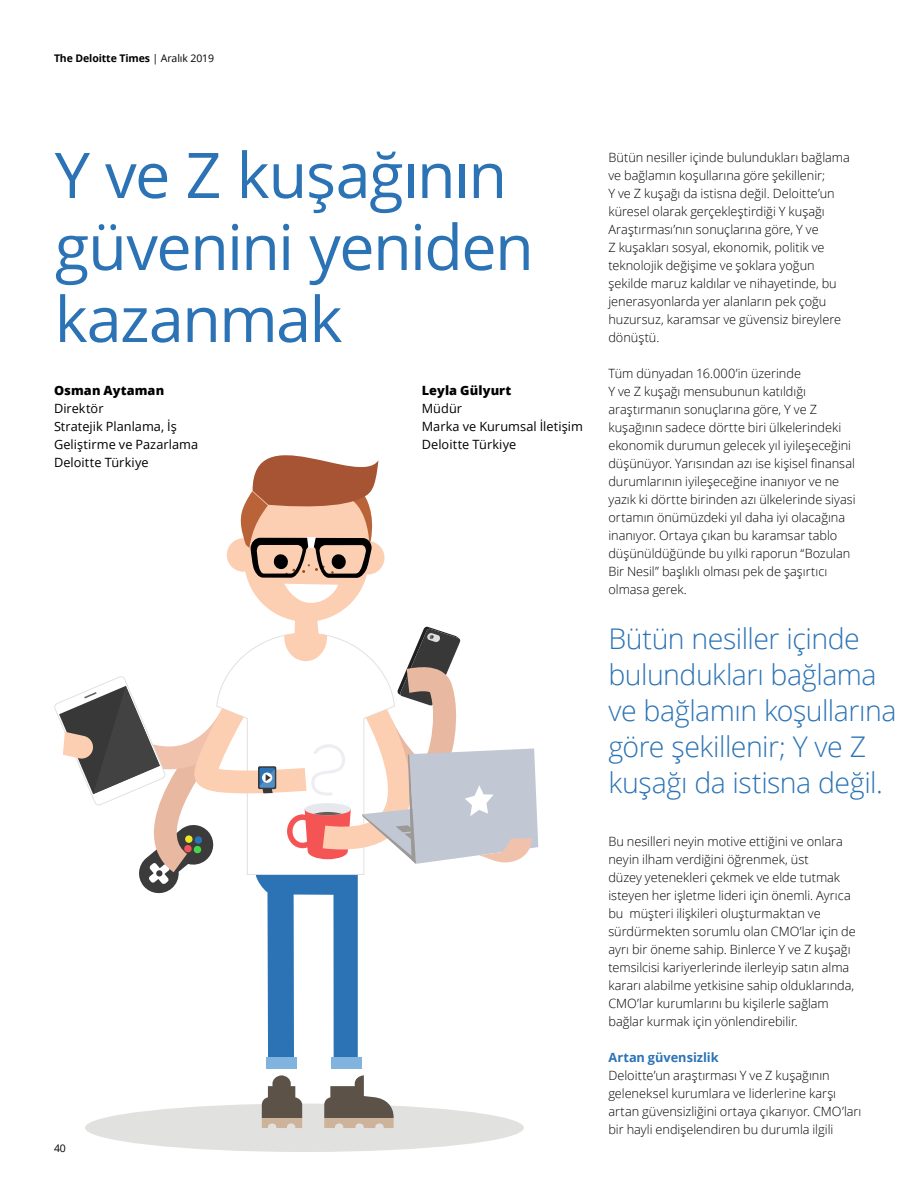
<style>
.page{position:relative;width:918px;height:1188px;background:#fff}
.page>*{position:absolute;margin:0;border:0;box-sizing:border-box;transform-origin:0 0}
.t1{font:63px/72px "Open Sans";letter-spacing:-.025em;color:#2b73b5}
.t2{font:300 28.5px/36px "Open Sans";letter-spacing:-.02em;color:#2b73b5}
.t3{font:300 12.75px/18px "Open Sans";color:#000}
.t4{font:12.75px/18px "Open Sans";color:#000}
.t5{font:800 12.75px "Open Sans";letter-spacing:.01em;color:#000}
.t6{font:700 12.75px "Open Sans";color:#2b73b5}
.t7{font:700 10.5px "Open Sans";letter-spacing:-.01em;color:#000}
.t8{font:10.5px "Open Sans";color:#000}
.s1{font-weight:400}
</style>
<div class="page">
<div style="left:85px;top:1104px;width:439px;height:48px;background:#e1e1e0;border-radius:50%"></div>
<svg style="left:324px;top:1075px;width:70px;height:53px"></svg>
<svg style="left:262px;top:1075px;width:40px;height:53px"></svg>
<svg style="left:54px;top:455px;width:484px;height:614px"></svg>
<p class="t7" style="left:54px;top:51px;width:162px">The Deloitte Times <span class="s1">| Aralık 2019</span></p>
<h1 class="t1" style="left:55px;top:138px;width:481px">Y ve Z kuşağının güvenini yeniden kazanmak</h1>
<p class="t5" style="left:54px;top:381px;width:112px">Osman Aytaman</p>
<p class="t4" style="left:54px;top:399px;width:146px">Direktör<br>Stratejik Planlama, İş<br>Geliştirme ve Pazarlama<br>Deloitte Türkiye</p>
<p class="t5" style="left:422px;top:381px;width:91px">Leyla Gülyurt</p>
<p class="t4" style="left:422px;top:399px;width:163px">Müdür<br>Marka ve Kurumsal İletişim<br>Deloitte Türkiye</p>
<p class="t8" style="left:54px;top:1141px;width:13px">40</p>
<p class="t3" style="left:608px;top:148px;width:243px">Bütün nesiller içinde bulundukları bağlama ve bağlamın koşullarına göre şekillenir;<br>Y ve Z kuşağı da istisna değil. Deloitte’un küresel olarak gerçekleştirdiği Y kuşağı Araştırması’nın sonuçlarına göre, Y ve<br>Z kuşakları sosyal, ekonomik, politik ve teknolojik değişime ve şoklara yoğun şekilde maruz kaldılar ve nihayetinde, bu jenerasyonlarda yer alanların pek çoğu huzursuz, karamsar ve güvensiz bireylere dönüştü.</p>
<p class="t3" style="left:608px;top:364px;width:249px">Tüm dünyadan 16.000’in üzerinde<br>Y ve Z kuşağı mensubunun katıldığı araştırmanın sonuçlarına göre, Y ve Z kuşağının sadece dörtte biri ülkelerindeki ekonomik durumun gelecek yıl iyileşeceğini düşünüyor. Yarısından azı ise kişisel finansal durumlarının iyileşeceğine inanıyor ve ne yazık ki dörtte birinden azı ülkelerinde siyasi ortamın önümüzdeki yıl daha iyi olacağına inanıyor. Ortaya çıkan bu karamsar tablo düşünüldüğünde bu yılki raporun “Bozulan Bir Nesil” başlıklı olması pek de şaşırtıcı olmasa gerek.</p>
<h2 class="t2" style="left:608px;top:620px;width:290px">Bütün nesiller içinde bulundukları bağlama ve bağlamın koşullarına göre şekillenir; Y ve Z kuşağı da istisna değil.</h2>
<p class="t3" style="left:608px;top:832px;width:249px">Bu nesilleri neyin motive ettiğini ve onlara neyin ilham verdiğini öğrenmek, üst<br>düzey yetenekleri çekmek ve elde tutmak isteyen her işletme lideri için önemli. Ayrıca bu müşteri ilişkileri oluşturmaktan ve sürdürmekten sorumlu olan CMO’lar için de ayrı bir öneme sahip. Binlerce Y ve Z kuşağı temsilcisi kariyerlerinde ilerleyip satın alma kararı alabilme yetkisine sahip olduklarında, CMO’lar kurumlarını bu kişilerle sağlam bağlar kurmak için yönlendirebilir.</p>
<p class="t6" style="left:608px;top:1048px;width:112px">Artan güvensizlik</p>
<p class="t3" style="left:608px;top:1066px;width:255px">Deloitte’un araştırması Y ve Z kuşağının geleneksel kurumlara ve liderlerine karşı artan güvensizliğini ortaya çıkarıyor. CMO’ları bir hayli endişelendiren bu durumla ilgili</p>
</div>
